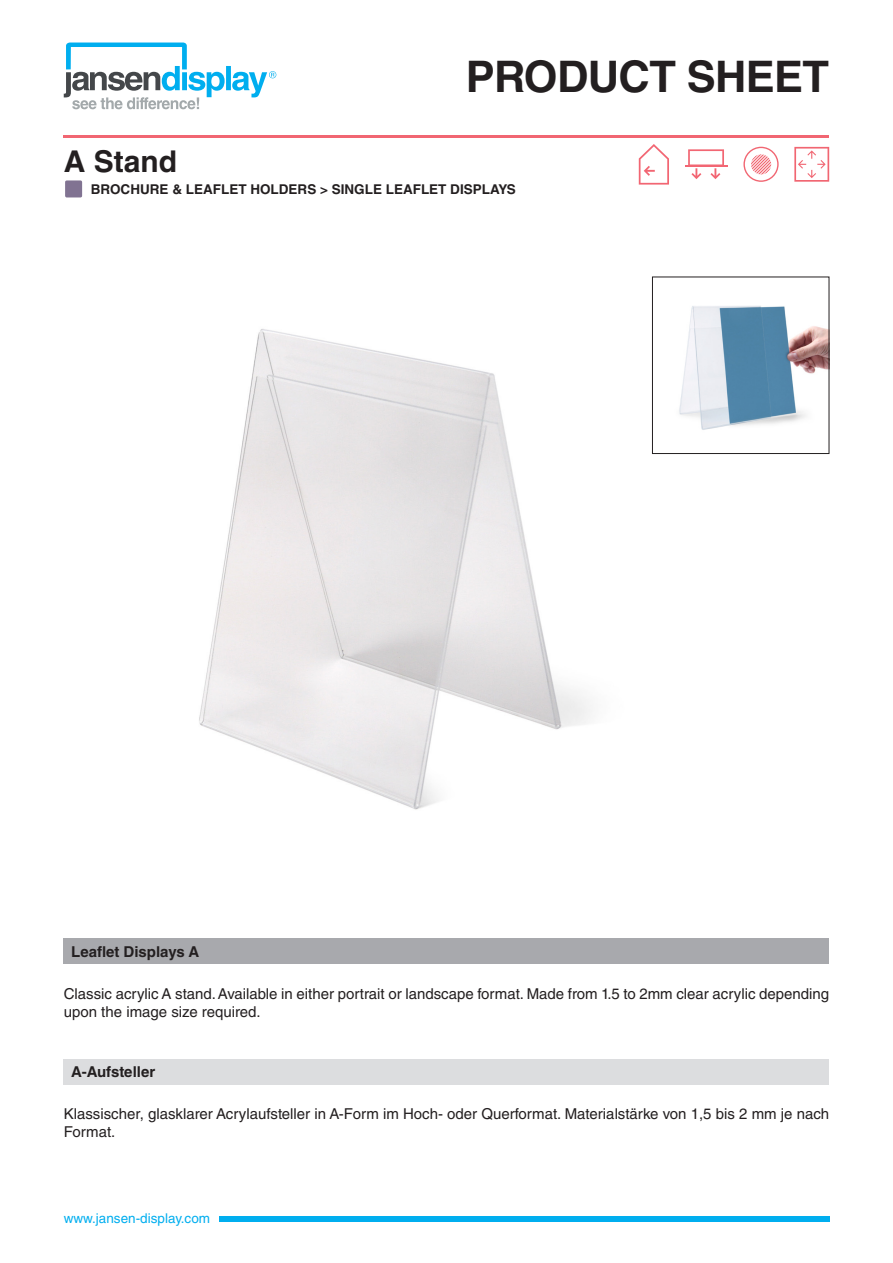
<style>
.page{position:relative;width:893px;height:1263px;background:#fff}
.page>*{position:absolute;margin:0;border:0;box-sizing:border-box;transform-origin:0 0}
.t1{font:700 43.5px "Helvetica LT Std";letter-spacing:-.015em;color:#231f20}
.t2{font:700 30px "Helvetica LT Std";color:#231f20}
.t3{font:15px/18px "Helvetica LT Std";color:#231f20}
.t4{font:700 15px "Helvetica LT Std";color:#231f20}
.t5{font:700 13.5px "Helvetica LT Std";color:#231f20}
.t6{font:13.5px "Helvetica LT Std";color:#00aeef}
</style>
<div class="page">
<div style="left:219px;top:1216px;width:610px;height:6px;background:#00aeef"></div>
<hr style="left:64px;top:135px;width:765px;height:3px;background:#f16672">
<svg style="left:64px;top:43px;width:212px;height:66px"></svg>
<img style="left:199px;top:276px;width:507px;height:534px">
<div style="left:64px;top:938px;width:765px;height:26px;background:#a8a9ad"></div>
<div style="left:64px;top:1059px;width:765px;height:25px;background:#dcdddf"></div>
<div style="left:65px;top:180px;width:17px;height:17px;background:#817392;border-radius:2px"></div>
<svg style="left:794px;top:147px;width:35px;height:35px"></svg>
<svg style="left:743px;top:147px;width:36px;height:35px"></svg>
<svg style="left:639px;top:144px;width:30px;height:41px"></svg>
<hr style="left:685px;top:165px;width:43px;height:1px;background:#f26673">
<svg style="left:688px;top:149px;width:36px;height:30px"></svg>
<img style="left:654px;top:279px;width:173px;height:173px">
<div style="left:652px;top:277px;width:177px;height:177px;border:1px solid #231f20"></div>
<p class="t1" style="left:466px;top:50px;width:365px">PRODUCT SHEET</p>
<p class="t2" style="left:64px;top:143px;width:115px">A Stand</p>
<p class="t5" style="left:91px;top:181px;width:426px">BROCHURE &amp; LEAFLET HOLDERS &gt; SINGLE LEAFLET DISPLAYS</p>
<p class="t4" style="left:71px;top:942px;width:130px">Leaflet Displays A</p>
<p class="t3" style="left:64px;top:984px;width:767px">Classic acrylic A stand. Available in either portrait or landscape format. Made from 1.5 to 2mm clear acrylic depending</p>
<p class="t3" style="left:64px;top:1002px;width:198px">upon the image size required.</p>
<p class="t4" style="left:71px;top:1062px;width:85px">A-Aufsteller</p>
<p class="t3" style="left:64px;top:1105px;width:767px">Klassischer, glasklarer Acrylaufsteller in A-Form im Hoch- oder Querformat. Materialstärke von 1,5 bis 2 mm je nach<br>Format.</p>
<p class="t6" style="left:64px;top:1210px;width:148px">www.jansen-display.com</p>
</div>
